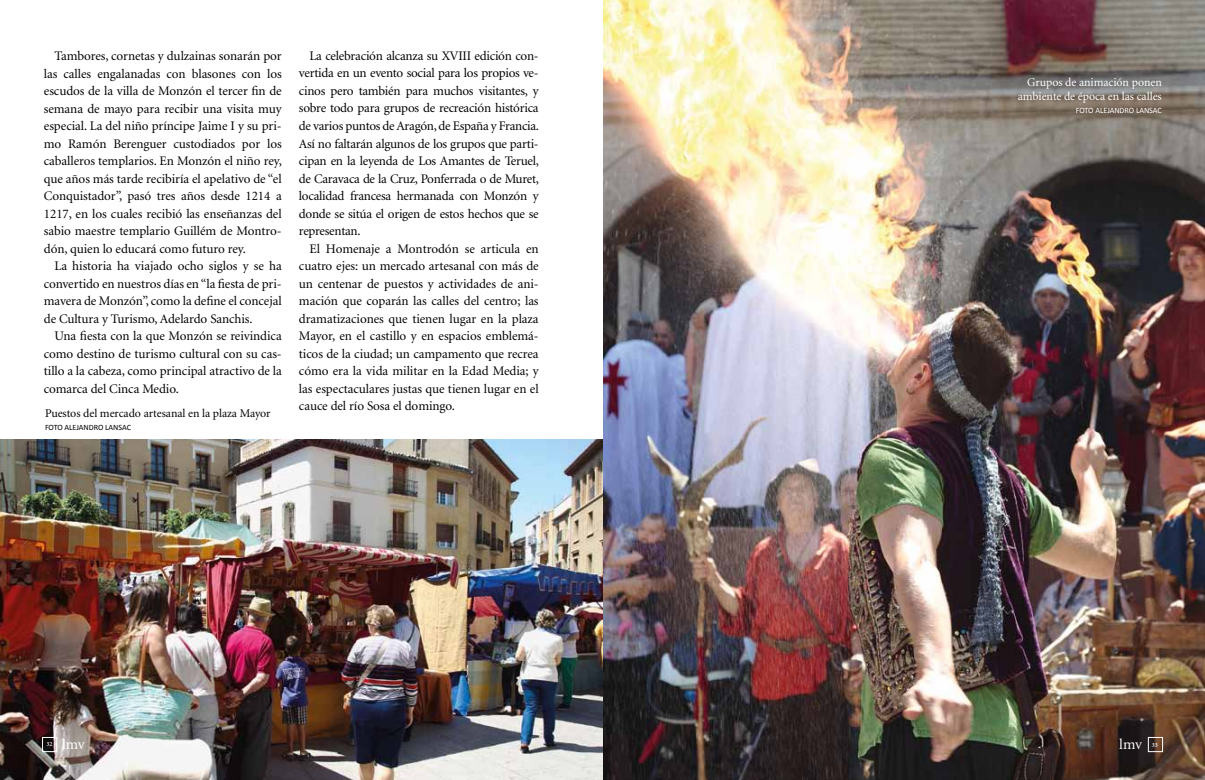
<style>
.page{position:relative;width:1205px;height:780px;background:#fff}
.page>*{position:absolute;margin:0;border:0;box-sizing:border-box;transform-origin:0 0}
.t1{font:15px "Minion";letter-spacing:-.015em;color:#fff}
.t2{font:13.12px/17.5px "Minion";letter-spacing:-.005em;color:#000;text-align:justify}
.t3{font:11.88px/13.1px "Minion";letter-spacing:-.005em;color:#fff;text-align:right}
.t4{font:11.88px "Minion";letter-spacing:-.005em;color:#000}
.t5{font:8.12px "Calibri";letter-spacing:-.005em;color:#fff}
.t6{font:8.12px "Calibri";letter-spacing:-.005em;color:#000}
.t7{font:600 6.25px "Minion";color:#fff}
</style>
<div class="page">
<img style="left:603px;top:0;width:602px;height:780px">
<img style="left:0;top:439px;width:602px;height:341px">
<div style="left:42px;top:737px;width:15px;height:14px;border:1px solid #fff"></div>
<div style="left:1148px;top:737px;width:14px;height:14px;border:1px solid #fff"></div>
<p class="t2" style="left:44px;top:48px;width:240px;text-indent:11px">Tambores, cornetas y dulzainas sonarán por las calles engalanadas con blasones con los escudos de la villa de Monzón el tercer fin de semana de mayo para recibir una visita muy especial. La del niño príncipe Jaime I y su pri&shy;mo Ramón Berenguer custodiados por los caballeros templarios. En Monzón el niño rey, que años más tarde recibiría el apelativo de “el Conquistador”, pasó tres años desde 1214 a 1217, en los cuales recibió las enseñanzas del sabio maestre templario Guillém de Montro&shy;dón, quien lo educará como futuro rey.</p>
<p class="t2" style="left:44px;top:258px;width:239px;text-indent:11px">La historia ha viajado ocho siglos y se ha convertido en nuestros días en “la fiesta de pri&shy;mavera de Monzón”, como la define el concejal de Cultura y Turismo, Adelardo Sanchis.</p>
<p class="t2" style="left:44px;top:328px;width:239px;text-indent:11px">Una fiesta con la que Monzón se reivindica como destino de turismo cultural con su cas&shy;tillo a la cabeza, como principal atractivo de la comarca del Cinca Medio.</p>
<p class="t4" style="left:45px;top:407px;width:227px">Puestos del mercado artesanal en la plaza Mayor</p>
<p class="t6" style="left:45px;top:422px;width:87px">FOTO ALEJANDRO LANSAC</p>
<p class="t2" style="left:299px;top:48px;width:242px;text-indent:11px">La celebración alcanza su XVIII edición con&shy;vertida en un evento social para los propios ve&shy;cinos pero también para muchos visitantes, y sobre todo para grupos de recreación histórica de varios puntos de Aragón, de España y Francia.<br>Así no faltarán algunos de los grupos que parti&shy;cipan en la leyenda de Los Amantes de Teruel, de Caravaca de la Cruz, Ponferrada o de Muret, localidad francesa hermanada con Monzón y donde se sitúa el origen de estos hechos que se representan.</p>
<p class="t2" style="left:299px;top:240px;width:241px;text-indent:11px">El Homenaje a Montrodón se articula en cuatro ejes: un mercado artesanal con más de un centenar de puestos y actividades de ani&shy;mación que coparán las calles del centro; las dramatizaciones que tienen lugar en la plaza Mayor, en el castillo y en espacios emblemá&shy;ticos de la ciudad; un campamento que recrea cómo era la vida militar en la Edad Media; y las espectaculares justas que tienen lugar en el cauce del río Sosa el domingo.</p>
<p class="t3" style="left:1018px;top:76px;width:146px">Grupos de animación ponen ambiente de época en las calles</p>
<p class="t5" style="left:1076px;top:105px;width:87px">FOTO ALEJANDRO LANSAC</p>
<p class="t7" style="left:47px;top:741px;width:8px">32</p>
<p class="t1" style="left:62px;top:736px;width:24px">lmv</p>
<p class="t1" style="left:1119px;top:736px;width:24px">lmv</p>
<p class="t7" style="left:1152px;top:742px;width:8px">33</p>
</div>
